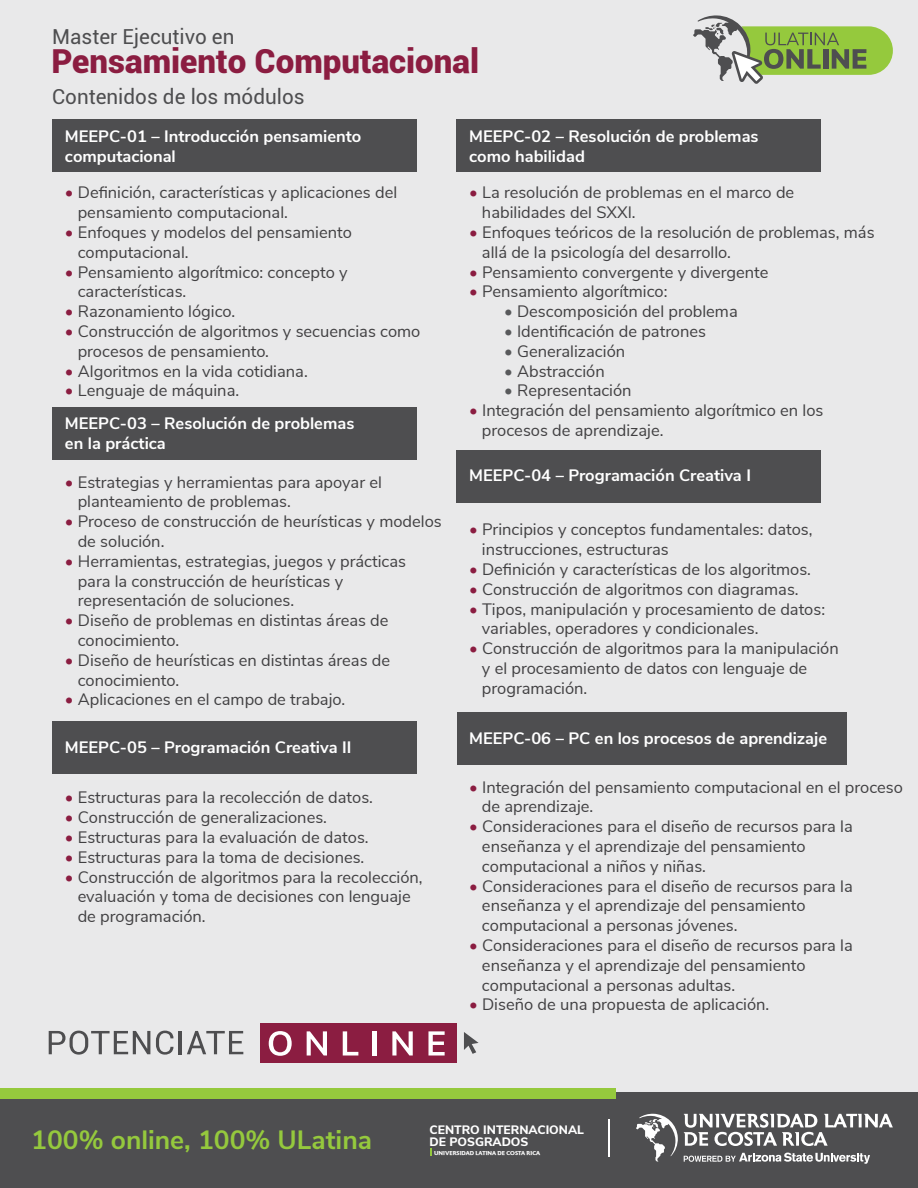
<style>
.page{position:relative;width:918px;height:1188px;background:#fff}
.page>*{position:absolute;margin:0;border:0;box-sizing:border-box;transform-origin:0 0}
.t1{font:900 33.15px "Roboto";color:#8b1d41}
.t2{font:700 26.4px "Nunito Sans";color:#95c93d}
.t3{font:20.7px "Roboto";color:#4e4e50}
.t4{font:16.5px/19.8px "Nunito Sans";color:#414042}
.t5{font:700 16.5px/19.8px "Nunito Sans";color:#fff}
.t6{font:800 12.15px/12px "Nunito Sans";color:#fff}
.t7{font:700 5.55px "Astoria";color:#fff}
.s1{color:#8b1d41}
.s2{color:#58595b}
</style>
<div class="page">
<div style="left:0;top:0;width:918px;height:1155px;background:#e9e9ea"></div>
<div style="left:0;top:1092px;width:918px;height:96px;background:#4e4e50"></div>
<div style="left:0;top:1088px;width:616px;height:10px;background:#95c93d"></div>
<div style="left:52px;top:120px;width:364px;height:52px;background:#4e4e50"></div>
<div style="left:456px;top:120px;width:365px;height:52px;background:#4e4e50"></div>
<div style="left:52px;top:407px;width:364px;height:52px;background:#4e4e50"></div>
<div style="left:456px;top:450px;width:365px;height:52px;background:#4e4e50"></div>
<div style="left:52px;top:721px;width:364px;height:53px;background:#4e4e50"></div>
<div style="left:457px;top:712px;width:389px;height:53px;background:#4e4e50"></div>
<div style="left:260px;top:1023px;width:196px;height:40px;background:#8b1d41"></div>
<svg style="left:464px;top:1032px;width:15px;height:22px"></svg>
<svg style="left:49px;top:1031px;width:101px;height:24px"></svg>
<svg style="left:156px;top:1031px;width:17px;height:24px"></svg>
<hr style="left:179px;top:1031px;width:3px;height:23px;background:#4e4e50">
<svg style="left:187px;top:1031px;width:56px;height:23px"></svg>
<svg style="left:269px;top:1031px;width:23px;height:25px"></svg>
<svg style="left:307px;top:1031px;width:20px;height:25px"></svg>
<svg style="left:343px;top:1031px;width:15px;height:25px"></svg>
<div style="left:372px;top:1031px;width:5px;height:25px;background:#fff"></div>
<svg style="left:392px;top:1031px;width:21px;height:25px"></svg>
<svg style="left:428px;top:1031px;width:17px;height:25px"></svg>
<svg style="left:693px;top:15px;width:200px;height:69px"></svg>
<hr style="left:609px;top:1120px;width:1px;height:37px;background:#fff">
<svg style="left:684px;top:1114px;width:209px;height:32px"></svg>
<svg style="left:636px;top:1114px;width:42px;height:48px"></svg>
<svg style="left:684px;top:1153px;width:186px;height:11px"></svg>
<svg style="left:430px;top:1148px;width:2px;height:8px"></svg>
<p class="t3" style="left:52px;top:23px;width:184px">Master Ejecutivo en</p>
<h1 class="t1" style="left:51px;top:38px;width:429px">Pensamiento Computacional</h1>
<p class="t3" style="left:52px;top:82px;width:254px">Contenidos de los módulos</p>
<p class="t5" style="left:65px;top:126px;width:298px">MEEPC-01 – Introducción pensamiento computacional</p>
<p class="t4" style="left:78px;top:182px;width:321px;text-indent:-13px"><span class="s1">•</span> Definición, características y aplicaciones del pensamiento computacional.</p>
<p class="t4" style="left:78px;top:221px;width:276px;text-indent:-13px"><span class="s1">•</span> Enfoques y modelos del pensamiento computacional.</p>
<p class="t4" style="left:78px;top:261px;width:271px;text-indent:-13px"><span class="s1">•</span> Pensamiento algorítmico: concepto y características.</p>
<p class="t4" style="left:65px;top:300px;width:172px"><span class="s1">•</span> Razonamiento lógico.</p>
<p class="t4" style="left:78px;top:320px;width:344px;text-indent:-13px"><span class="s1">•</span> Construcción de algoritmos y secuencias como procesos de pensamiento.</p>
<p class="t4" style="left:65px;top:360px;width:244px"><span class="s1">•</span> Algoritmos en la vida cotidiana.</p>
<p class="t4" style="left:65px;top:380px;width:176px"><span class="s1">•</span> Lenguaje de máquina.</p>
<p class="t5" style="left:469px;top:126px;width:291px">MEEPC-02 – Resolución de problemas como habilidad</p>
<p class="t4" style="left:482px;top:182px;width:314px;text-indent:-13px"><span class="s1">•</span> La resolución de problemas en el marco de habilidades del SXXI.</p>
<p class="t4" style="left:482px;top:221px;width:394px;text-indent:-13px"><span class="s1">•</span> Enfoques teóricos de la resolución de problemas, más allá de la psicología del desarrollo.</p>
<p class="t4" style="left:469px;top:261px;width:301px"><span class="s1">•</span> Pensamiento convergente y divergente</p>
<p class="t4" style="left:469px;top:281px;width:200px"><span class="s1">•</span> Pensamiento algorítmico:</p>
<p class="t4" style="left:504px;top:300px;width:235px"><span class="s2">•</span> Descomposición del problema</p>
<p class="t4" style="left:504px;top:320px;width:203px"><span class="s2">•</span> Identificación de patrones</p>
<p class="t4" style="left:504px;top:340px;width:122px"><span class="s2">•</span> Generalización</p>
<p class="t4" style="left:504px;top:360px;width:102px"><span class="s2">•</span> Abstracción</p>
<p class="t4" style="left:504px;top:380px;width:129px"><span class="s2">•</span> Representación</p>
<p class="t4" style="left:469px;top:399px;width:356px"><span class="s1">•</span> Integración del pensamiento algorítmico en los</p>
<p class="t5" style="left:65px;top:413px;width:291px">MEEPC-03 – Resolución de problemas</p>
<p class="t4" style="left:482px;top:419px;width:183px">procesos de aprendizaje.</p>
<p class="t5" style="left:65px;top:432px;width:102px">en la práctica</p>
<p class="t4" style="left:78px;top:471px;width:306px;text-indent:-13px"><span class="s1">•</span> Estrategias y herramientas para apoyar el planteamiento de problemas.</p>
<p class="t4" style="left:78px;top:511px;width:366px;text-indent:-13px"><span class="s1">•</span> Proceso de construcción de heurísticas y modelos de solución.</p>
<p class="t4" style="left:78px;top:550px;width:330px;text-indent:-13px"><span class="s1">•</span> Herramientas, estrategias, juegos y prácticas para la construcción de heurísticas y representación de soluciones.</p>
<p class="t4" style="left:78px;top:610px;width:312px;text-indent:-13px"><span class="s1">•</span> Diseño de problemas en distintas áreas de conocimiento.</p>
<p class="t4" style="left:78px;top:649px;width:314px;text-indent:-13px"><span class="s1">•</span> Diseño de heurísticas en distintas áreas de conocimiento.</p>
<p class="t4" style="left:65px;top:689px;width:282px"><span class="s1">•</span> Aplicaciones en el campo de trabajo.</p>
<p class="t5" style="left:469px;top:465px;width:283px">MEEPC-04 – Programación Creativa I</p>
<p class="t4" style="left:482px;top:519px;width:332px;text-indent:-13px"><span class="s1">•</span> Principios y conceptos fundamentales: datos, instrucciones, estructuras</p>
<p class="t4" style="left:469px;top:558px;width:343px"><span class="s1">•</span> Definición y características de los algoritmos.</p>
<p class="t4" style="left:469px;top:578px;width:331px"><span class="s1">•</span> Construcción de algoritmos con diagramas.</p>
<p class="t4" style="left:482px;top:598px;width:345px;text-indent:-13px"><span class="s1">•</span> Tipos, manipulación y procesamiento de datos: variables, operadores y condicionales.</p>
<p class="t4" style="left:482px;top:638px;width:358px;text-indent:-13px"><span class="s1">•</span> Construcción de algoritmos para la manipulación y el procesamiento de datos con lenguaje de programación.</p>
<p class="t5" style="left:65px;top:737px;width:288px">MEEPC-05 – Programación Creativa II</p>
<p class="t4" style="left:65px;top:787px;width:310px"><span class="s1">•</span> Estructuras para la recolección de datos.</p>
<p class="t4" style="left:65px;top:807px;width:264px"><span class="s1">•</span> Construcción de generalizaciones.</p>
<p class="t4" style="left:65px;top:826px;width:305px"><span class="s1">•</span> Estructuras para la evaluación de datos.</p>
<p class="t4" style="left:65px;top:846px;width:301px"><span class="s1">•</span> Estructuras para la toma de decisiones.</p>
<p class="t4" style="left:78px;top:866px;width:347px;text-indent:-13px"><span class="s1">•</span> Construcción de algoritmos para la recolección, evaluación y toma de decisiones con lenguaje de programación.</p>
<p class="t5" style="left:469px;top:727px;width:359px">MEEPC-06 – PC en los procesos de aprendizaje</p>
<p class="t4" style="left:482px;top:776px;width:423px;text-indent:-13px"><span class="s1">•</span> Integración del pensamiento computacional en el proceso de aprendizaje.</p>
<p class="t4" style="left:482px;top:816px;width:372px;text-indent:-13px"><span class="s1">•</span> Consideraciones para el diseño de recursos para la enseñanza y el aprendizaje del pensamiento computacional a niños y niñas.</p>
<p class="t4" style="left:482px;top:875px;width:372px;text-indent:-13px"><span class="s1">•</span> Consideraciones para el diseño de recursos para la enseñanza y el aprendizaje del pensamiento computacional a personas jóvenes.</p>
<p class="t4" style="left:482px;top:934px;width:372px;text-indent:-13px"><span class="s1">•</span> Consideraciones para el diseño de recursos para la enseñanza y el aprendizaje del pensamiento computacional a personas adultas.</p>
<p class="t4" style="left:469px;top:994px;width:302px"><span class="s1">•</span> Diseño de una propuesta de aplicación.</p>
<h2 class="t2" style="left:31px;top:1120px;width:342px">100% online, 100% ULatina</h2>
<p class="t6" style="left:430px;top:1123px;width:156px">CENTRO INTERNACIONAL<br>DE POSGRADOS</p>
<p class="t7" style="left:434px;top:1149px;width:108px">UNIVERSIDAD LATINA DE COSTA RICA</p>
</div>
